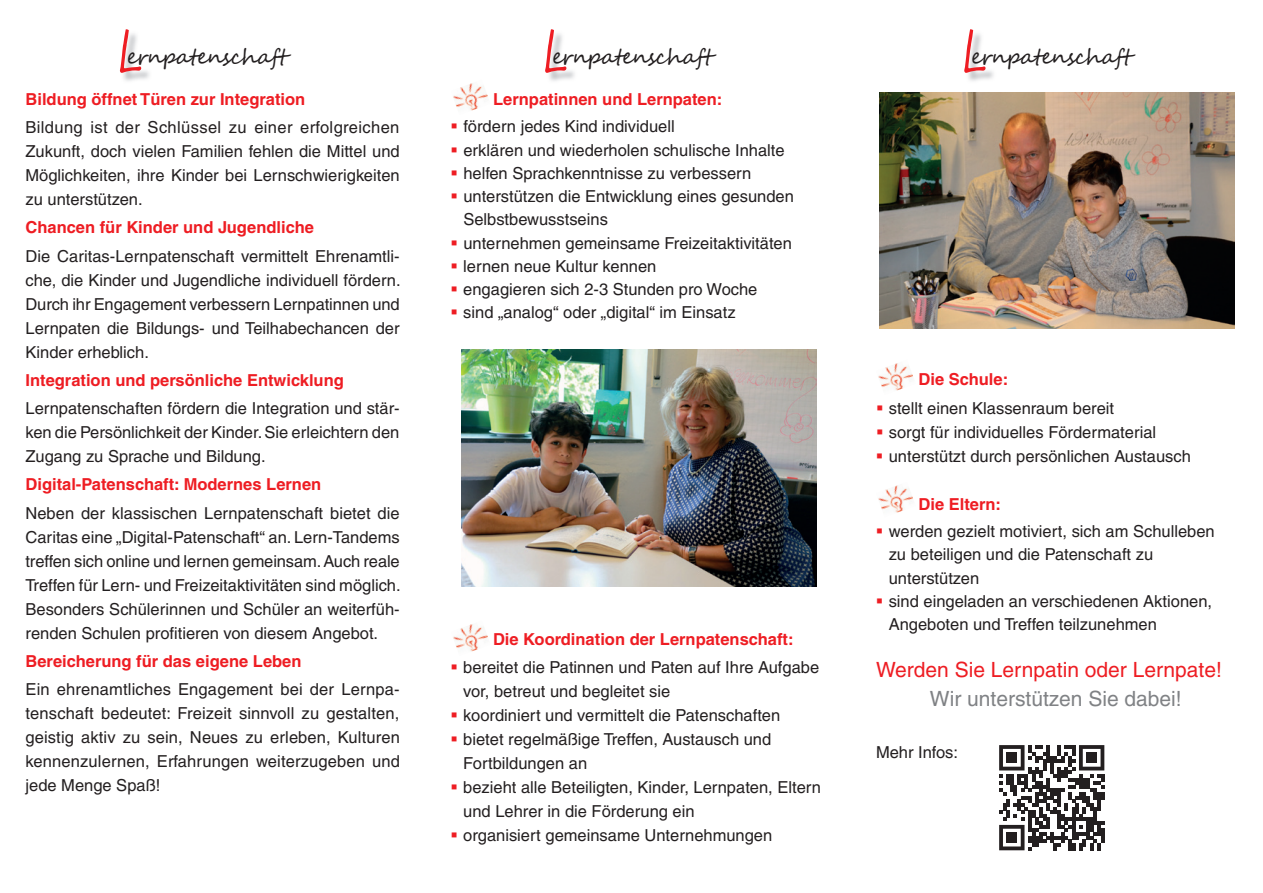
<style>
.page{position:relative;width:1263px;height:893px;background:#fff}
.page>*{position:absolute;margin:0;border:0;box-sizing:border-box;transform-origin:0 0}
.t1{font:21.6px "Segoe Script";letter-spacing:-.04em;color:#231f20}
.t2{font:21px "Helvetica";color:#ee1d23}
.t3{font:21px "Helvetica";color:#808285}
.t4{font:16.5px/24px "Helvetica";color:#231f20}
.t5{font:700 16.5px "Helvetica";color:#ee1d23}
.s1{color:#ee1d23}
</style>
<div class="page">
<img style="left:879px;top:92px;width:355px;height:237px">
<img style="left:462px;top:350px;width:354px;height:236px">
<img style="left:453px;top:83px;width:35px;height:28px">
<img style="left:453px;top:624px;width:35px;height:28px">
<img style="left:878px;top:485px;width:35px;height:28px">
<img style="left:878px;top:363px;width:35px;height:28px">
<img style="left:123px;top:67px;width:27px;height:14px">
<svg style="left:120px;top:29px;width:21px;height:44px"></svg>
<img style="left:968px;top:67px;width:26px;height:14px">
<svg style="left:964px;top:29px;width:21px;height:44px"></svg>
<img style="left:549px;top:67px;width:26px;height:14px">
<svg style="left:545px;top:29px;width:21px;height:44px"></svg>
<svg style="left:999px;top:745px;width:105px;height:105px"></svg>
<div style="left:1006px;top:752px;width:11px;height:11px;background:#231f20"></div>
<div style="left:1086px;top:752px;width:11px;height:11px;background:#231f20"></div>
<div style="left:1006px;top:832px;width:11px;height:11px;background:#231f20"></div>
<h1 class="t1" style="left:127px;top:39px;width:161px">ernpatenschaft</h1>
<h1 class="t1" style="left:552px;top:39px;width:161px">ernpatenschaft</h1>
<h1 class="t1" style="left:971px;top:39px;width:161px">ernpatenschaft</h1>
<p class="t5" style="left:26px;top:89px;width:281px">Bildung öffnet Türen zur Integration</p>
<p class="t4" style="left:26px;top:115px;width:376px;text-align:justify">Bildung ist der Schlüssel zu einer erfolgreichen Zukunft, doch vielen Familien fehlen die Mittel und Möglichkeiten, ihre Kinder bei Lernschwierigkeiten zu unterstützen.</p>
<p class="t5" style="left:26px;top:217px;width:290px">Chancen für Kinder und Jugendliche</p>
<p class="t4" style="left:26px;top:244px;width:377px;text-align:justify">Die Caritas-Lernpatenschaft vermittelt Ehrenamtli&shy;che, die Kinder und Jugendliche individuell fördern.<br>Durch ihr Engagement verbessern Lernpatinnen und Lernpaten die Bildungs- und Teilhabechancen der Kinder erheblich.</p>
<p class="t5" style="left:26px;top:370px;width:320px">Integration und persönliche Entwicklung</p>
<p class="t4" style="left:26px;top:396px;width:376px;text-align:justify">Lernpatenschaften fördern die Integration und stär&shy;ken die Persönlichkeit der Kinder. Sie erleichtern den Zugang zu Sprache und Bildung.</p>
<p class="t5" style="left:26px;top:474px;width:297px">Digital-Patenschaft: Modernes Lernen</p>
<p class="t4" style="left:26px;top:501px;width:377px;text-align:justify">Neben der klassischen Lernpatenschaft bietet die Caritas eine „Digital-Patenschaft“ an. Lern-Tandems treffen sich online und lernen gemeinsam. Auch reale Treffen für Lern- und Freizeitaktivitäten sind möglich.<br>Besonders Schülerinnen und Schüler an weiterfüh&shy;renden Schulen profitieren von diesem Angebot.</p>
<p class="t5" style="left:26px;top:651px;width:277px">Bereicherung für das eigene Leben</p>
<p class="t4" style="left:26px;top:677px;width:376px;text-align:justify">Ein ehrenamtliches Engagement bei der Lernpa&shy;tenschaft bedeutet: Freizeit sinnvoll zu gestalten, geistig aktiv zu sein, Neues zu erleben, Kulturen kennenzulernen, Erfahrungen weiterzugeben und jede Menge Spaß!</p>
<p class="t5" style="left:493px;top:89px;width:231px">Lernpatinnen und Lernpaten:</p>
<p class="t4" style="left:451px;top:115px;width:226px"><span class="s1">▪</span> fördern jedes Kind individuell</p>
<p class="t4" style="left:451px;top:138px;width:335px"><span class="s1">▪</span> erklären und wiederholen schulische Inhalte</p>
<p class="t4" style="left:451px;top:161px;width:302px"><span class="s1">▪</span> helfen Sprachkenntnisse zu verbessern</p>
<p class="t4" style="left:463px;top:185px;width:332px;line-height:23.2px;text-indent:-13px"><span class="s1">▪</span> unterstützen die Entwicklung eines gesunden<br>Selbstbewusstseins</p>
<p class="t4" style="left:451px;top:231px;width:343px"><span class="s1">▪</span> unternehmen gemeinsame Freizeitaktivitäten</p>
<p class="t4" style="left:451px;top:254px;width:207px"><span class="s1">▪</span> lernen neue Kultur kennen</p>
<p class="t4" style="left:450px;top:277px;width:308px"><span class="s1">▪</span> engagieren sich 2-3 Stunden pro Woche</p>
<p class="t4" style="left:450px;top:301px;width:287px"><span class="s1">▪</span> sind „analog“ oder „digital“ im Einsatz</p>
<p class="t5" style="left:493px;top:629px;width:302px">Die Koordination der Lernpatenschaft:</p>
<p class="t4" style="left:463px;top:655px;width:357px;text-indent:-13px"><span class="s1">▪</span> bereitet die Patinnen und Paten auf Ihre Aufgabe vor, betreut und begleitet sie</p>
<p class="t4" style="left:450px;top:703px;width:331px"><span class="s1">▪</span> koordiniert und vermittelt die Patenschaften</p>
<p class="t4" style="left:463px;top:727px;width:310px;text-indent:-13px"><span class="s1">▪</span> bietet regelmäßige Treffen, Austausch und<br>Fortbildungen an</p>
<p class="t4" style="left:463px;top:775px;width:359px;text-indent:-13px"><span class="s1">▪</span> bezieht alle Beteiligten, Kinder, Lernpaten, Eltern und Lehrer in die Förderung ein</p>
<p class="t4" style="left:450px;top:823px;width:323px"><span class="s1">▪</span> organisiert gemeinsame Unternehmungen</p>
<p class="t5" style="left:918px;top:369px;width:91px">Die Schule:</p>
<p class="t4" style="left:876px;top:396px;width:240px"><span class="s1">▪</span> stellt einen Klassenraum bereit</p>
<p class="t4" style="left:876px;top:420px;width:282px"><span class="s1">▪</span> sorgt für individuelles Fördermaterial</p>
<p class="t4" style="left:876px;top:444px;width:316px"><span class="s1">▪</span> unterstützt durch persönlichen Austausch</p>
<p class="t5" style="left:918px;top:494px;width:84px">Die Eltern:</p>
<p class="t4" style="left:889px;top:520px;width:328px;line-height:23.2px;text-indent:-13px"><span class="s1">▪</span> werden gezielt motiviert, sich am Schulleben zu beteiligen und die Patenschaft zu unterstützen</p>
<p class="t4" style="left:889px;top:589px;width:325px;line-height:23.2px;text-indent:-13px"><span class="s1">▪</span> sind eingeladen an verschiedenen Aktionen,<br>Angeboten und Treffen teilzunehmen</p>
<p class="t2" style="left:876px;top:658px;width:347px">Werden Sie Lernpatin oder Lernpate!</p>
<p class="t3" style="left:930px;top:686px;width:253px">Wir unterstützen Sie dabei!</p>
<p class="t4" style="left:876px;top:740px;width:84px">Mehr Infos:</p>
</div>
